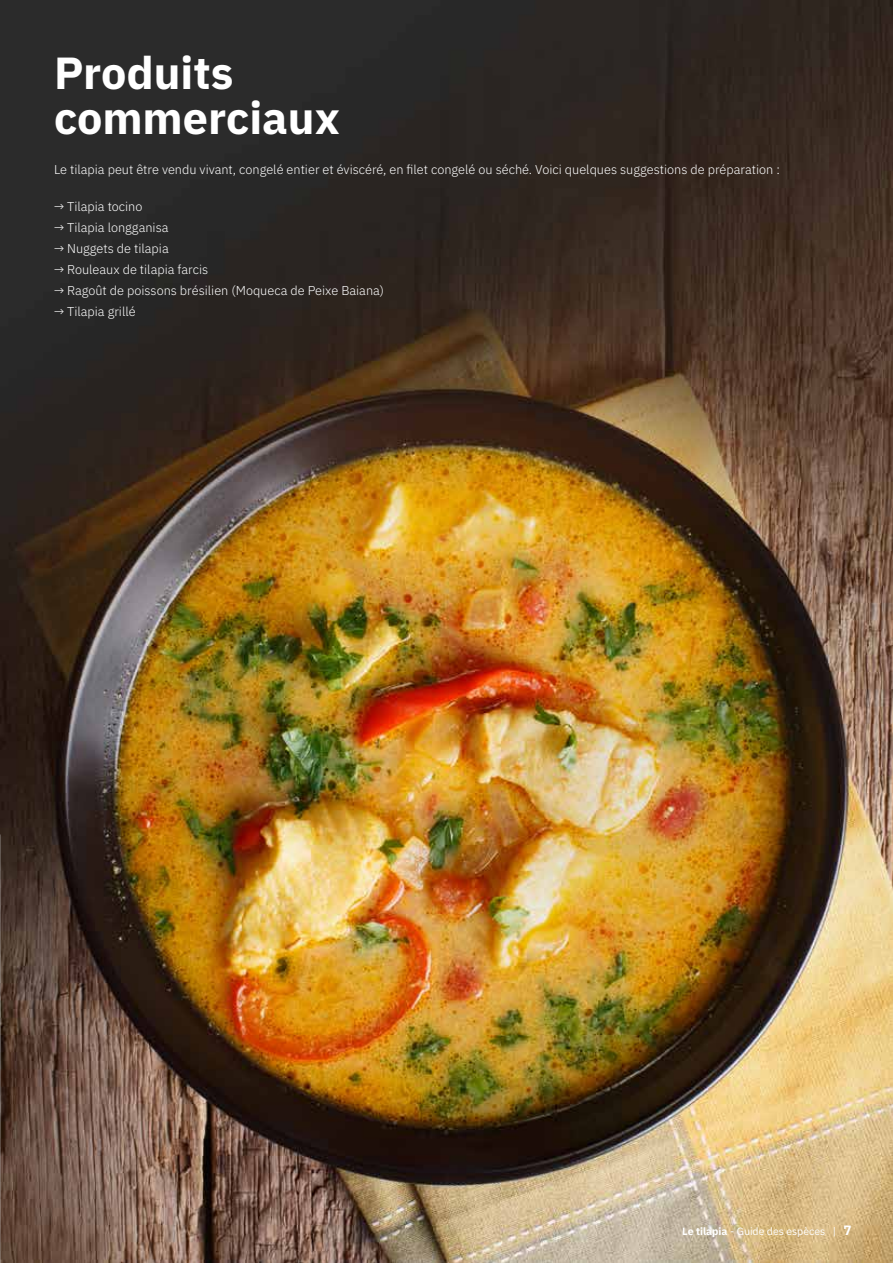
<style>
.page{position:relative;width:893px;height:1263px;background:#fff}
.page>*{position:absolute;margin:0;border:0;box-sizing:border-box;transform-origin:0 0}
.t1{font:700 45px/45px "IBM Plex Sans";color:#fff}
.t2{font:300 12.75px "IBM Plex Sans";color:#fff}
.t3{font:10.5px "IBM Plex Sans";color:#fff}
.s1{font-weight:700}
.s2{font-weight:700;font-size:13.5px}
</style>
<div class="page">
<img style="left:0;top:0;width:893px;height:1263px">
<img style="left:0;top:835px;width:1px;height:428px">
<h1 class="t1" style="left:54px;top:47px;width:287px">Produits commerciaux</h1>
<p class="t2" style="left:54px;top:160px;width:727px">Le tilapia peut être vendu vivant, congelé entier et éviscéré, en filet congelé ou séché. Voici quelques suggestions de préparation :</p>
<p class="t2" style="left:54px;top:197px;width:90px">→ Tilapia tocino</p>
<p class="t2" style="left:54px;top:218px;width:116px">→ Tilapia longganisa</p>
<p class="t2" style="left:54px;top:239px;width:116px">→ Nuggets de tilapia</p>
<p class="t2" style="left:54px;top:260px;width:156px">→ Rouleaux de tilapia farcis</p>
<p class="t2" style="left:54px;top:281px;width:332px">→ Ragoût de poissons brésilien (Moqueca de Peixe Baiana)</p>
<p class="t2" style="left:54px;top:302px;width:83px">→ Tilapia grillé</p>
<p class="t3" style="left:682px;top:1223px;width:171px"><span class="s1">Le tilapia</span> - Guide des espèces | <span class="s2">7</span></p>
</div>
